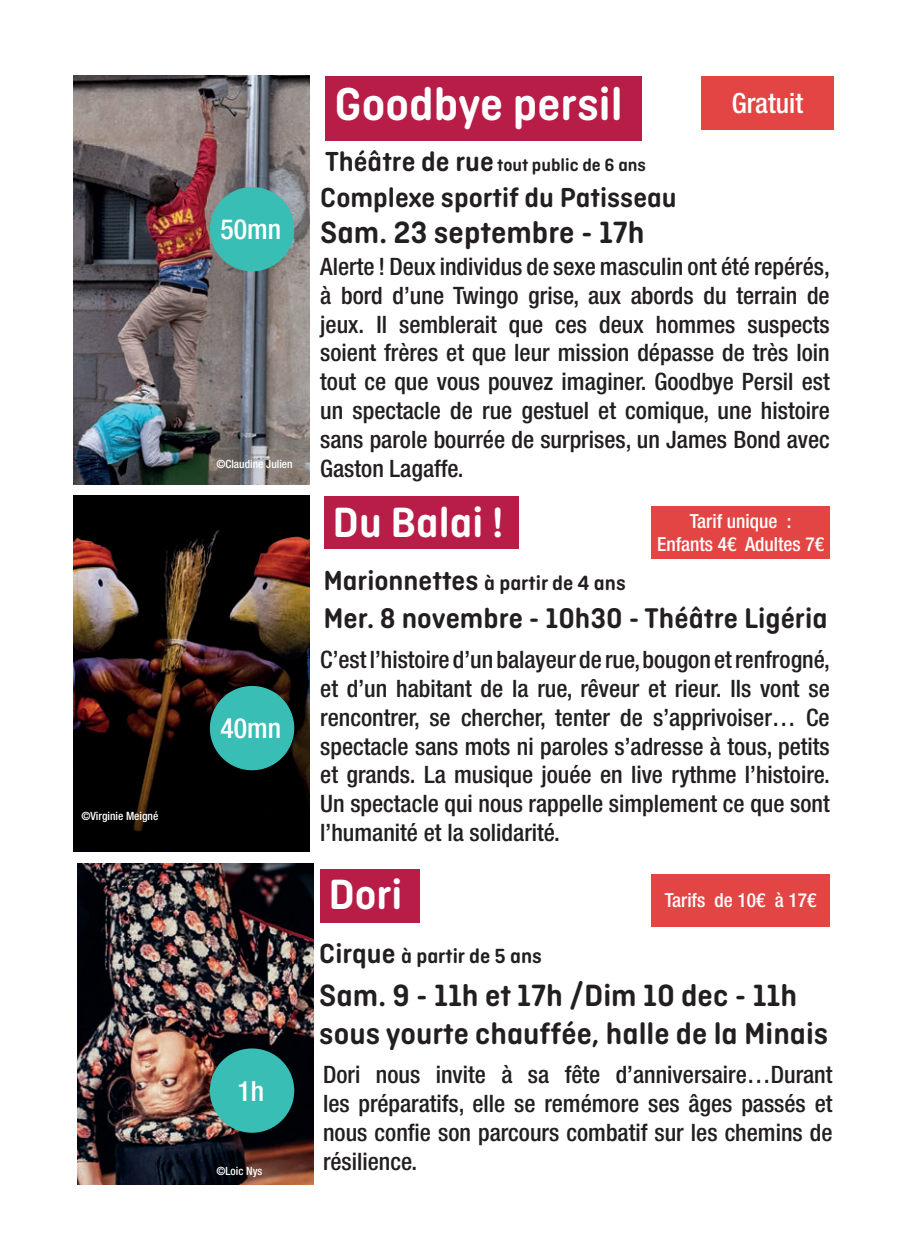
<style>
.page{position:relative;width:908px;height:1259px;background:#fff}
.page>*{position:absolute;margin:0;border:0;box-sizing:border-box;transform-origin:0 0}
.t1{font:600 48.6px "Ciutadella Rounded W01";color:#fff}
.t2{font:600 44.6px "Ciutadella Rounded W01";color:#fff}
.t3{font:600 32.4px "Ciutadella Rounded W01";color:#231f20}
.t4{font:600 32px "Ciutadella Rounded W01";color:#231f20}
.t5{font:600 30px "Ciutadella Rounded W01";color:#231f20}
.t6{font:600 29px "Ciutadella Rounded W01";color:#231f20}
.t7{font:500 condensed 27.8px "Helvetica Neue LT Std";color:#fff}
.t8{font:500 condensed 24px/28.8px "Helvetica Neue LT Std";color:#231f20;text-align:justify}
.t9{font:600 21.6px "Ciutadella Rounded W01";color:#231f20}
.t10{font:500 condensed 19.4px/23.2px "Helvetica Neue LT Std";color:#fff;text-align:center}
.t11{font:600 18.8px "Ciutadella Rounded W01";color:#231f20}
.t12{font:500 condensed 11.4px "Helvetica Neue LT Std";color:#fff}
.s1{font-size:29px}
</style>
<div class="page">
<img style="left:74px;top:1184px;width:759px;height:1px">
<img style="left:73px;top:76px;width:236px;height:409px">
<div style="left:325px;top:76px;width:316px;height:64px;background:#b81d48"></div>
<div style="left:210px;top:187px;width:84px;height:84px;background:#39beb5;border-radius:50%"></div>
<div style="left:700px;top:76px;width:133px;height:54px;background:#e34544"></div>
<img style="left:73px;top:495px;width:236px;height:356px">
<div style="left:324px;top:496px;width:194px;height:52px;background:#b81d48"></div>
<div style="left:210px;top:686px;width:84px;height:84px;background:#39beb5;border-radius:50%"></div>
<div style="left:651px;top:506px;width:178px;height:52px;background:#e34544"></div>
<img style="left:77px;top:863px;width:236px;height:321px">
<div style="left:319px;top:869px;width:100px;height:54px;background:#b81d48"></div>
<div style="left:210px;top:1048px;width:84px;height:84px;background:#39beb5;border-radius:50%"></div>
<div style="left:651px;top:874px;width:178px;height:52px;background:#e34544"></div>
<p class="t12" style="left:81px;top:809px;width:78px">©Virginie Meigné</p>
<p class="t7" style="left:220px;top:213px;width:62px">50mn</p>
<p class="t12" style="left:216px;top:457px;width:78px">©Claudine Julien</p>
<p class="t7" style="left:220px;top:711px;width:62px">40mn</p>
<p class="t7" style="left:237px;top:1074px;width:28px">1h</p>
<p class="t12" style="left:216px;top:1164px;width:48px">©Loic Nys</p>
<h1 class="t1" style="left:334px;top:77px;width:289px">Goodbye persil</h1>
<p class="t11" style="left:325px;top:154px;width:322px"><span class="s1">Théâtre de rue</span> tout public de 6 ans</p>
<p class="t6" style="left:320px;top:182px;width:358px">Complexe sportif du Patisseau</p>
<h3 class="t3" style="left:320px;top:215px;width:326px">Sam. 23 septembre - 17h</h3>
<p class="t7" style="left:731px;top:86px;width:73px">Gratuit</p>
<p class="t8" style="left:320px;top:252px;width:511px">Alerte ! Deux individus de sexe masculin ont été repérés, à bord d’une Twingo grise, aux abords du terrain de jeux. Il semblerait que ces deux hommes suspects soient frères et que leur mission dépasse de très loin tout ce que vous pouvez imaginer. Goodbye Persil est un spectacle de rue gestuel et comique, une histoire sans parole bourrée de surprises, un James Bond avec Gaston Lagaffe.</p>
<h2 class="t2" style="left:332px;top:497px;width:172px">Du Balai !</h2>
<p class="t9" style="left:323px;top:571px;width:304px"><span class="s1">Marionnettes</span> à partir de 4 ans</p>
<p class="t10" style="left:656px;top:509px;width:168px">Tarif unique :<br>Enfants 4€ Adultes 7€</p>
<p class="t5" style="left:323px;top:602px;width:505px">Mer. 8 novembre - 10h30 - Théâtre Ligéria</p>
<p class="t8" style="left:320px;top:645px;width:511px">C’est l’histoire d’un balayeur de rue, bougon et renfrogné, et d’un habitant de la rue, rêveur et rieur. Ils vont se rencontrer, se chercher, tenter de s’apprivoiser… Ce spectacle sans mots ni paroles s’adresse à tous, petits et grands. La musique jouée en live rythme l’histoire.<br>Un spectacle qui nous rappelle simplement ce que sont l’humanité et la solidarité.</p>
<h2 class="t2" style="left:328px;top:870px;width:75px">Dori</h2>
<p class="t9" style="left:319px;top:944px;width:224px"><span class="s1">Cirque</span> à partir de 5 ans</p>
<p class="t10" style="left:664px;top:888px;width:153px">Tarifs de 10€ à 17€</p>
<h3 class="t3" style="left:319px;top:978px;width:479px">Sam. 9 - 11h et 17h /Dim 10 dec - 11h</h3>
<h3 class="t4" style="left:319px;top:1016px;width:510px">sous yourte chauffée, halle de la Minais</h3>
<p class="t8" style="left:323px;top:1060px;width:511px">Dori nous invite à sa fête d’anniversaire…Durant les préparatifs, elle se remémore ses âges passés et nous confie son parcours combatif sur les chemins de résilience.</p>
</div>
